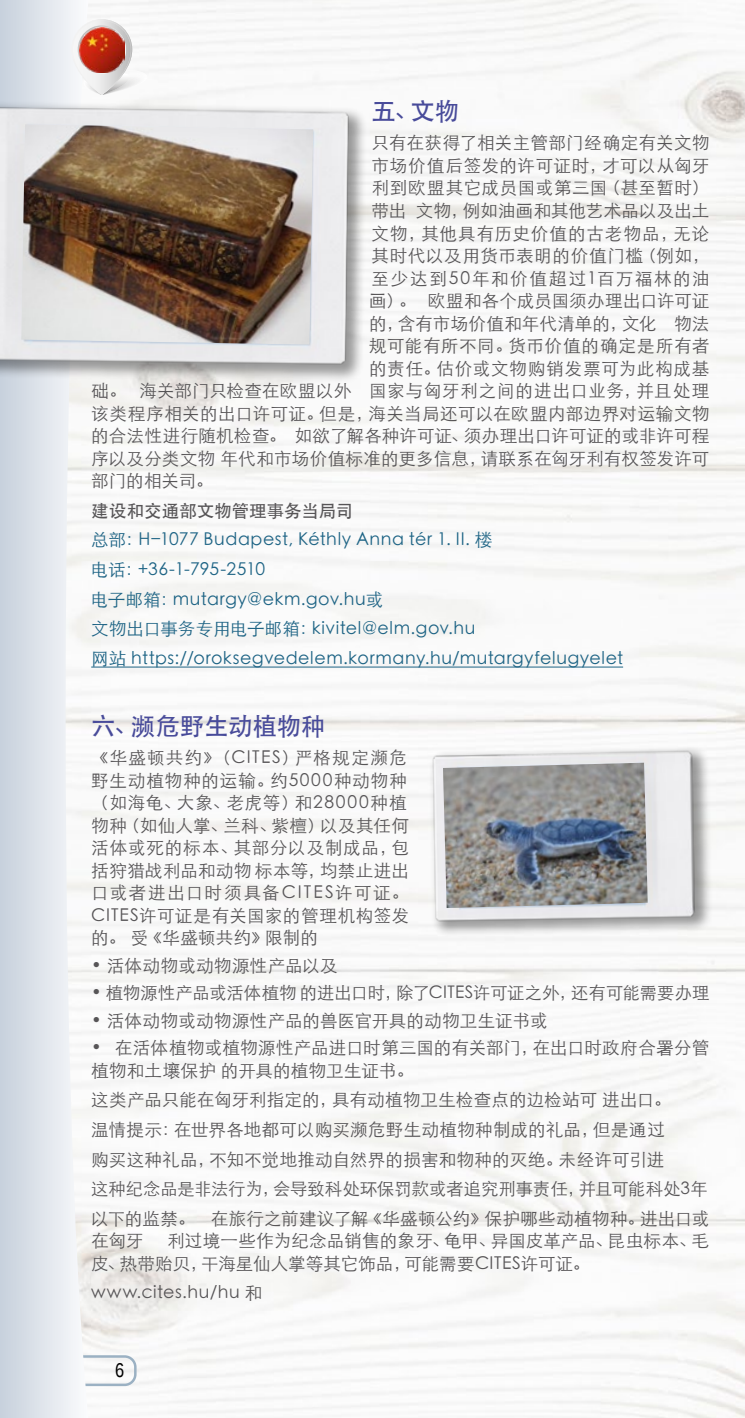
<style>
.page{position:relative;width:745px;height:1418px;background:#fff}
.page>*{position:absolute;margin:0;border:0;box-sizing:border-box;transform-origin:0 0}
.kenyérszöveg_PP{font:500 25px "ST Heiti SC";letter-spacing:-.015em;color:#484b9a}
.t1{font:20px "Liberation Sans Narrow";color:#000}
.kenyérszöveg_PP-2{font:300 17.5px/22.5px "ST Heiti SC";letter-spacing:.02em;color:#575557}
.kenyérszöveg_PP-3{font:300 17.5px/22.5px "ST Heiti SC";letter-spacing:.05em;color:#575557}
.kenyérszöveg_PP-4{font:300 17.5px "ST Heiti SC";letter-spacing:.03em;color:#1e6485}
.kenyérszöveg_PP-5{font:300 17.5px "ST Heiti SC";letter-spacing:.04em;color:#575557}
.kenyérszöveg_PP-6{font:300 17.5px "ST Heiti SC";letter-spacing:.1em;color:#575557}
.kenyérszöveg_PP-7{font:300 17.5px "ST Heiti SC";letter-spacing:.045em;color:#575557}
.kenyérszöveg_PP-8{font:300 17.5px "ST Heiti SC";letter-spacing:-.005em;color:#1e6485}
.kenyérszöveg_PP-9{font:500 17.5px "ST Heiti SC";color:#575557}
.kenyérszöveg_PP-10{font:300 17.25px "ST Heiti SC";color:#575557}
.s1{font-size:17.5px}
</style>
<div class="page">
<div style="left:2px;top:1355px;width:134px;height:30px;border:2px solid #9bb1c3;border-radius:11px"></div>
<svg style="left:0;top:0;width:88px;height:1417px"></svg>
<img style="left:73px;top:21px;width:58px;height:74px">
<svg style="left:78px;top:25px;width:73px;height:70px"></svg>
<img style="left:79px;top:27px;width:46px;height:46px">
<hr style="left:91px;top:666px;width:531px;height:1px;background:#1e6485">
<div style="left:0;top:100px;width:367px;height:283px;background:#000;opacity:.39"></div>
<img style="left:0;top:102px;width:359px;height:272px">
<img style="left:21px;top:124px;width:292px;height:220px">
<div style="left:428px;top:744px;width:285px;height:193px;background:#000;opacity:.39"></div>
<img style="left:426px;top:740px;width:277px;height:187px">
<img style="left:442px;top:762px;width:205px;height:146px">
<p class="kenyérszöveg_PP" style="left:371px;top:97px;width:89px">五、文物</p>
<p class="kenyérszöveg_PP-2" style="left:371px;top:130px;width:339px">只有在获得了相关主管部门经确定有关文物</p>
<p class="kenyérszöveg_PP-2" style="left:371px;top:152px;width:339px">市场价值后签发的许可证时，才可以从匈牙</p>
<p class="kenyérszöveg_PP-2" style="left:371px;top:175px;width:339px">利到欧盟其它成员国或第三国（甚至暂时）</p>
<p class="kenyérszöveg_PP-2" style="left:371px;top:197px;width:339px">带出 文物，例如油画和其他艺术品以及出土</p>
<p class="kenyérszöveg_PP-3" style="left:371px;top:220px;width:339px">文物，其他具有历史价值的古老物品，无论</p>
<p class="kenyérszöveg_PP-5" style="left:371px;top:240px;width:339px">其时代以及用货币表明的价值门槛（例如，</p>
<p class="kenyérszöveg_PP-6" style="left:371px;top:263px;width:339px">至少达到50年和价值超过1百万福林的油</p>
<p class="kenyérszöveg_PP-2" style="left:369px;top:287px;width:341px">画）。 欧盟和各个成员国须办理出口许可证</p>
<p class="kenyérszöveg_PP-2" style="left:369px;top:310px;width:342px">的，含有市场价值和年代清单的，文化 物法</p>
<p class="kenyérszöveg_PP-2" style="left:369px;top:332px;width:341px">规可能有所不同。货币价值的确定是所有者</p>
<p class="kenyérszöveg_PP-7" style="left:369px;top:353px;width:341px">的责任。估价或文物购销发票可为此构成基</p>
<p class="kenyérszöveg_PP-2" style="left:91px;top:377px;width:619px">础。 海关部门只检查在欧盟以外 国家与匈牙利之间的进出口业务，并且处理</p>
<p class="kenyérszöveg_PP-2" style="left:91px;top:400px;width:619px">该类程序相关的出口许可证。但是，海关当局还可以在欧盟内部边界对运输文物</p>
<p class="kenyérszöveg_PP-2" style="left:91px;top:422px;width:619px">的合法性进行随机检查。 如欲了解各种许可证、须办理出口许可证的或非许可程</p>
<p class="kenyérszöveg_PP-2" style="left:91px;top:445px;width:619px">序以及分类文物 年代和市场价值标准的更多信息，请联系在匈牙利有权签发许可</p>
<p class="kenyérszöveg_PP-2" style="left:91px;top:467px;width:124px">部门的相关司。</p>
<p class="kenyérszöveg_PP-9" style="left:91px;top:501px;width:263px">建设和交通部文物管理事务当局司</p>
<p class="kenyérszöveg_PP-4" style="left:91px;top:525px;width:402px">总部：H–1077 Budapest, Kéthly Anna tér 1. II. 楼</p>
<p class="kenyérszöveg_PP-8" style="left:91px;top:554px;width:175px">电话：+36-1-795-2510</p>
<p class="kenyérszöveg_PP-4" style="left:91px;top:584px;width:293px">电子邮箱：mutargy@ekm.gov.hu或</p>
<p class="kenyérszöveg_PP-4" style="left:91px;top:613px;width:385px">文物出口事务专用电子邮箱：kivitel@elm.gov.hu</p>
<p class="kenyérszöveg_PP-4" style="left:91px;top:643px;width:533px">网站 https://oroksegvedelem.kormany.hu/mutargyfelugyelet</p>
<p class="kenyérszöveg_PP" style="left:91px;top:712px;width:235px">六、濒危野生动植物种</p>
<p class="kenyérszöveg_PP-3" style="left:91px;top:745px;width:319px">《华盛顿共约》（CITES）严格规定濒危野生动植物种的运输。约5000种动物种（如海龟、大象、老虎等）和28000种植物种（如仙人掌、兰科、紫檀）以及其任何活体或死的标本、其部分以及制成品，包括狩猎战利品和动物 标本等，均禁止进出口或者进出口时须具备CITES许可证。<br>CITES许可证是有关国家的管理机构签发的。 受《华盛顿共约》限制的</p>
<p class="kenyérszöveg_PP-2" style="left:91px;top:952px;width:248px">• 活体动物或动物源性产品以及</p>
<p class="kenyérszöveg_PP-10" style="left:91px;top:978px;width:619px"><span class="s1">•</span> 植物源性产品或活体植物 的进出口时，除了CITES许可证之外，还有可能需要办理</p>
<p class="kenyérszöveg_PP-2" style="left:91px;top:1007px;width:457px">• 活体动物或动物源性产品的兽医官开具的动物卫生证书或</p>
<p class="kenyérszöveg_PP-2" style="left:91px;top:1034px;width:619px">• 在活体植物或植物源性产品进口时第三国的有关部门，在出口时政府合署分管植物和土壤保护 的开具的植物卫生证书。</p>
<p class="kenyérszöveg_PP-2" style="left:91px;top:1086px;width:581px">这类产品只能在匈牙利指定的，具有动植物卫生检查点的边检站可 进出口。</p>
<p class="kenyérszöveg_PP-2" style="left:91px;top:1116px;width:574px">温情提示：在世界各地都可以购买濒危野生动植物种制成的礼品，但是通过</p>
<p class="kenyérszöveg_PP-2" style="left:91px;top:1146px;width:574px">购买这种礼品，不知不觉地推动自然界的损害和物种的灭绝。未经许可引进</p>
<p class="kenyérszöveg_PP-10" style="left:91px;top:1174px;width:617px">这种纪念品是非法行为，会导致科处环保罚款或者追究刑事责任，并且可能科处3年</p>
<p class="kenyérszöveg_PP-2" style="left:91px;top:1205px;width:619px">以下的监禁。 在旅行之前建议了解《华盛顿公约》保护哪些动植物种。进出口或在匈牙</p>
<p class="kenyérszöveg_PP-2" style="left:91px;top:1227px;width:619px;text-indent:76px">利过境一些作为纪念品销售的象牙、龟甲、异国皮革产品、昆虫标本、毛皮、热带贻贝，干海星仙人掌等其它饰品，可能需要CITES许可证。</p>
<p class="kenyérszöveg_PP-2" style="left:91px;top:1279px;width:172px">www.cites.hu/hu 和</p>
<p class="t1" style="left:115px;top:1358px;width:11px">6</p>
</div>
